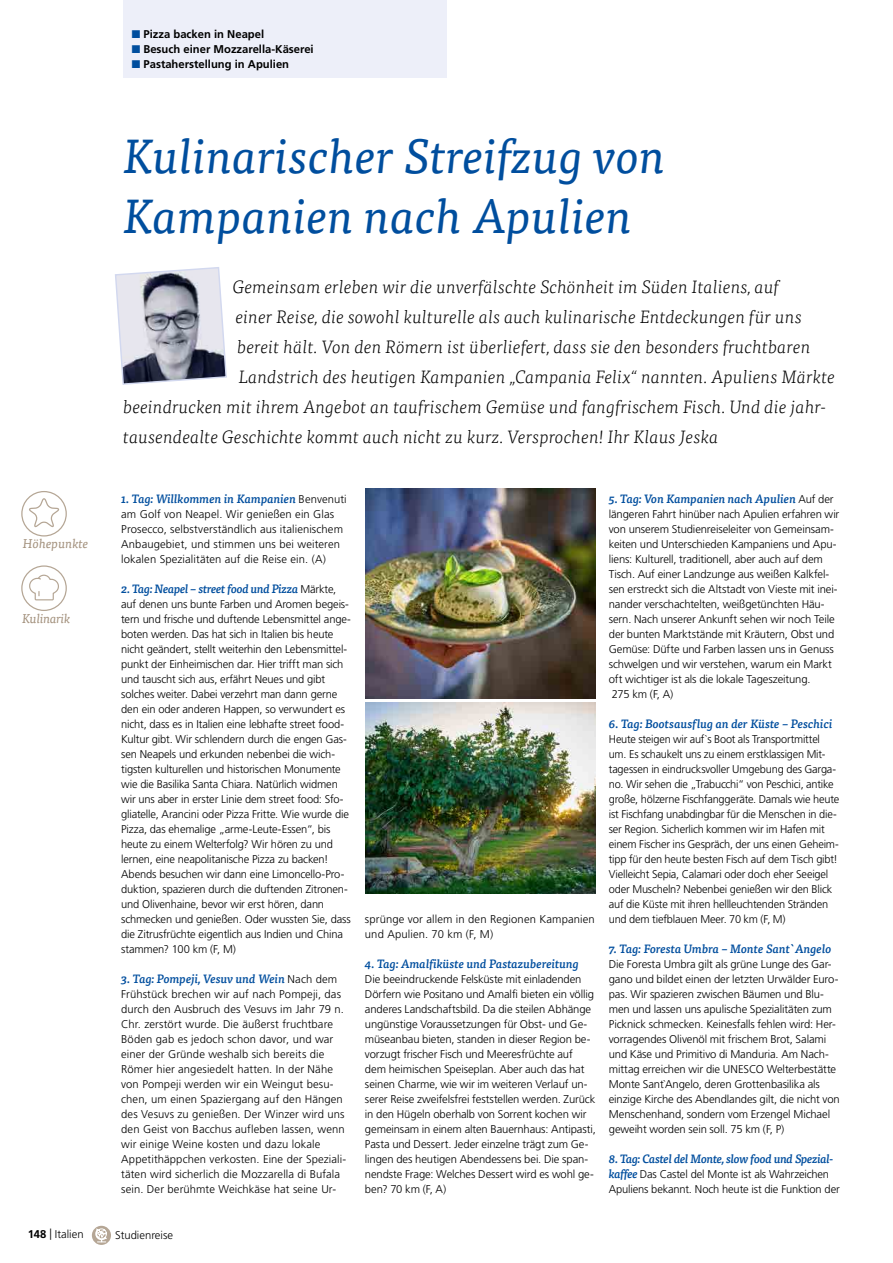
<style>
.page{position:relative;width:893px;height:1263px;background:#fff}
.page>*{position:absolute;margin:0;border:0;box-sizing:border-box;transform-origin:0 0}
.t1{font:italic 48px/60px "Tisa OT";color:#004e9e}
.t2{font:italic 300 18px "Tisa OT";letter-spacing:.005em;color:#000}
.t3{font:italic 12.75px "Tisa OT";letter-spacing:-.01em;color:#a3917d}
.t4{font:italic 500 12px "Tisa OT";letter-spacing:-.005em;color:#004e9e}
.t5{font:italic 500 12px "Tisa OT";letter-spacing:-.025em;color:#004e9e}
.t6{font:300 11.25px/15px "Frutiger LT Pro";letter-spacing:-.01em;color:#000}
.t7{font:300 11.25px/15px "Frutiger LT Pro";letter-spacing:.01em;color:#000}
.t8{font:700 11.25px "Frutiger LT Pro";color:#000}
.s1{font-weight:700}
.s2{color:#004e9e}
.s3{font-family:"Frutiger LT Pro";font-weight:300;font-style:normal;font-size:11.25px;color:#000}
.s4{font-family:"Tisa OT";font-weight:500;font-style:italic;font-size:12px;color:#004e9e}
</style>
<div class="page">
<svg style="left:115px;top:267px;width:112px;height:118px;background:#adaeb9"></svg>
<img style="left:366px;top:488px;width:229px;height:210px">
<div style="left:123px;top:0;width:323px;height:78px;background:#edeff9"></div>
<div style="left:21px;top:491px;width:46px;height:45px;border:1px solid #b5a695;border-radius:50%"></div>
<svg style="left:27px;top:498px;width:33px;height:31px"></svg>
<div style="left:21px;top:565px;width:46px;height:46px;border:1px solid #b5a695;border-radius:50%"></div>
<svg style="left:29px;top:574px;width:30px;height:27px"></svg>
<img style="left:366px;top:703px;width:229px;height:190px">
<div style="left:92px;top:1226px;width:19px;height:19px;background:#b5a695;border-radius:50%"></div>
<svg style="left:95px;top:1225px;width:12px;height:20px"></svg>
<p class="t3" style="left:23px;top:536px;width:67px">Höhepunkte</p>
<p class="t3" style="left:22px;top:611px;width:50px">Kulinarik</p>
<p class="t6" style="left:28px;top:1227px;width:57px"><span class="s1">148</span> | Italien</p>
<p class="t8" style="left:132px;top:28px;width:134px"><span class="s2">■</span> Pizza backen in Neapel</p>
<p class="t8" style="left:132px;top:43px;width:183px"><span class="s2">■</span> Besuch einer Mozzarella-Käserei</p>
<p class="t8" style="left:132px;top:58px;width:159px"><span class="s2">■</span> Pastaherstellung in Apulien</p>
<h1 class="t1" style="left:123px;top:127px;width:544px">Kulinarischer Streifzug von<br>Kampanien nach Apulien</h1>
<h2 class="t2" style="left:233px;top:277px;width:548px">Gemeinsam erleben wir die unverfälschte Schönheit im Süden Italiens, auf</h2>
<h2 class="t2" style="left:236px;top:307px;width:568px">einer Reise, die sowohl kulturelle als auch kulinarische Entdeckungen für uns</h2>
<h2 class="t2" style="left:237px;top:337px;width:575px">bereit hält. Von den Römern ist überliefert, dass sie den besonders fruchtbaren</h2>
<h2 class="t2" style="left:239px;top:367px;width:598px">Landstrich des heutigen Kampanien „Campania Felix“ nannten. Apuliens Märkte</h2>
<h2 class="t2" style="left:123px;top:397px;width:705px">beeindrucken mit ihrem Angebot an taufrischem Gemüse und fangfrischem Fisch. Und die jahr-</h2>
<h2 class="t2" style="left:123px;top:427px;width:597px">tausendealte Geschichte kommt auch nicht zu kurz. Versprochen! Ihr Klaus Jeska</h2>
<p class="t4" style="left:121px;top:492px;width:227px">1. Tag: Willkommen in Kampanien <span class="s3">Benvenuti</span></p>
<p class="t7" style="left:121px;top:507px;width:223px">am Golf von Neapel. Wir genießen ein Glas Prosecco, selbstverständlich aus italienischem Anbaugebiet, und stimmen uns bei weiteren lokalen Spezialitäten auf die Reise ein. (A)</p>
<p class="t5" style="left:121px;top:582px;width:217px">2. Tag: Neapel – street food und Pizza <span class="s3">Märkte,</span></p>
<p class="t6" style="left:121px;top:597px;width:231px">auf denen uns bunte Farben und Aromen begeis&shy;tern und frische und duftende Lebensmittel ange&shy;boten werden. Das hat sich in Italien bis heute nicht geändert, stellt weiterhin den Lebensmittel&shy;punkt der Einheimischen dar. Hier trifft man sich und tauscht sich aus, erfährt Neues und gibt solches weiter. Dabei verzehrt man dann gerne den ein oder anderen Happen, so verwundert es nicht, dass es in Italien eine lebhafte street food-Kultur gibt. Wir schlendern durch die engen Gas&shy;sen Neapels und erkunden nebenbei die wich&shy;tigsten kulturellen und historischen Monumente wie die Basilika Santa Chiara. Natürlich widmen wir uns aber in erster Linie dem street food: Sfo&shy;gliatelle, Arancini oder Pizza Fritte. Wie wurde die Pizza, das ehemalige „arme-Leute-Essen“, bis heute zu einem Welterfolg? Wir hören zu und lernen, eine neapolitanische Pizza zu backen!<br>Abends besuchen wir dann eine Limoncello-Pro&shy;duktion, spazieren durch die duftenden Zitronen&shy;und Olivenhaine, bevor wir erst hören, dann schmecken und genießen. Oder wussten Sie, dass die Zitrusfrüchte eigentlich aus Indien und China stammen? 100 km (F, M)</p>
<p class="t4" style="left:121px;top:972px;width:218px">3. Tag: Pompeji, Vesuv und Wein <span class="s3">Nach dem</span></p>
<p class="t7" style="left:121px;top:987px;width:227px">Frühstück brechen wir auf nach Pompeji, das durch den Ausbruch des Vesuvs im Jahr 79 n.<br>Chr. zerstört wurde. Die äußerst fruchtbare Böden gab es jedoch schon davor, und war einer der Gründe weshalb sich bereits die Römer hier angesiedelt hatten. In der Nähe von Pompeji werden wir ein Weingut besu&shy;chen, um einen Spaziergang auf den Hängen des Vesuvs zu genießen. Der Winzer wird uns den Geist von Bacchus aufleben lassen, wenn wir einige Weine kosten und dazu lokale Appetithäppchen verkosten. Eine der Speziali&shy;täten wird sicherlich die Mozzarella di Bufala sein. Der berühmte Weichkäse hat seine Ur-</p>
<p class="t6" style="left:115px;top:1227px;width:59px">Studienreise</p>
<p class="t7" style="left:365px;top:912px;width:231px">sprünge vor allem in den Regionen Kampanien und Apulien. 70 km (F, M)</p>
<p class="t4" style="left:365px;top:957px;width:216px">4. Tag: Amalfiküste und Pastazubereitung</p>
<p class="t6" style="left:365px;top:972px;width:232px">Die beeindruckende Felsküste mit einladenden Dörfern wie Positano und Amalfi bieten ein völlig anderes Landschaftsbild. Da die steilen Abhänge ungünstige Voraussetzungen für Obst- und Ge&shy;müseanbau bieten, standen in dieser Region be&shy;vorzugt frischer Fisch und Meeresfrüchte auf dem heimischen Speiseplan. Aber auch das hat seinen Charme, wie wir im weiteren Verlauf un&shy;serer Reise zweifelsfrei feststellen werden. Zurück in den Hügeln oberhalb von Sorrent kochen wir gemeinsam in einem alten Bauernhaus: Antipasti, Pasta und Dessert. Jeder einzelne trägt zum Ge&shy;lingen des heutigen Abendessens bei. Die span&shy;nendste Frage: Welches Dessert wird es wohl ge&shy;ben? 70 km (F, A)</p>
<p class="t4" style="left:609px;top:492px;width:226px">5. Tag: Von Kampanien nach Apulien <span class="s3">Auf der</span></p>
<p class="t6" style="left:609px;top:507px;width:232px">längeren Fahrt hinüber nach Apulien erfahren wir von unserem Studienreiseleiter von Gemeinsam&shy;keiten und Unterschieden Kampaniens und Apu&shy;liens: Kulturell, traditionell, aber auch auf dem Tisch. Auf einer Landzunge aus weißen Kalkfel&shy;sen erstreckt sich die Altstadt von Vieste mit inei&shy;nander verschachtelten, weißgetünchten Häu&shy;sern. Nach unserer Ankunft sehen wir noch Teile der bunten Marktstände mit Kräutern, Obst und Gemüse: Düfte und Farben lassen uns in Genuss schwelgen und wir verstehen, warum ein Markt oft wichtiger ist als die lokale Tageszeitung.<br>275 km (F, A)</p>
<p class="t4" style="left:609px;top:717px;width:225px">6. Tag: Bootsausflug an der Küste – Peschici</p>
<p class="t6" style="left:609px;top:732px;width:232px">Heute steigen wir auf`s Boot als Transportmittel um. Es schaukelt uns zu einem erstklassigen Mit&shy;tagessen in eindrucksvoller Umgebung des Garga&shy;no. Wir sehen die „Trabucchi“ von Peschici, antike große, hölzerne Fischfanggeräte. Damals wie heute ist Fischfang unabdingbar für die Menschen in die&shy;ser Region. Sicherlich kommen wir im Hafen mit einem Fischer ins Gespräch, der uns einen Geheim&shy;tipp für den heute besten Fisch auf dem Tisch gibt!<br>Vielleicht Sepia, Calamari oder doch eher Seeigel oder Muscheln? Nebenbei genießen wir den Blick auf die Küste mit ihren hellleuchtenden Stränden und dem tiefblauen Meer. 70 km (F, M)</p>
<p class="t4" style="left:609px;top:942px;width:224px">7. Tag: Foresta Umbra – Monte Sant`Angelo</p>
<p class="t6" style="left:609px;top:957px;width:232px">Die Foresta Umbra gilt als grüne Lunge des Gar&shy;gano und bildet einen der letzten Urwälder Euro&shy;pas. Wir spazieren zwischen Bäumen und Blu&shy;men und lassen uns apulische Spezialitäten zum Picknick schmecken. Keinesfalls fehlen wird: Her&shy;vorragendes Olivenöl mit frischem Brot, Salami und Käse und Primitivo di Manduria. Am Nach&shy;mittag erreichen wir die UNESCO Welterbestätte Monte Sant`Angelo, deren Grottenbasilika als einzige Kirche des Abendlandes gilt, die nicht von Menschenhand, sondern vom Erzengel Michael geweiht worden sein soll. 75 km (F, P)</p>
<p class="t5" style="left:609px;top:1152px;width:226px">8. Tag: Castel del Monte, slow food und Spezial-</p>
<p class="t6" style="left:609px;top:1167px;width:232px"><span class="s4">kaffee</span> Das Castel del Monte ist als Wahrzeichen<br>Apuliens bekannt. Noch heute ist die Funktion der</p>
</div>
